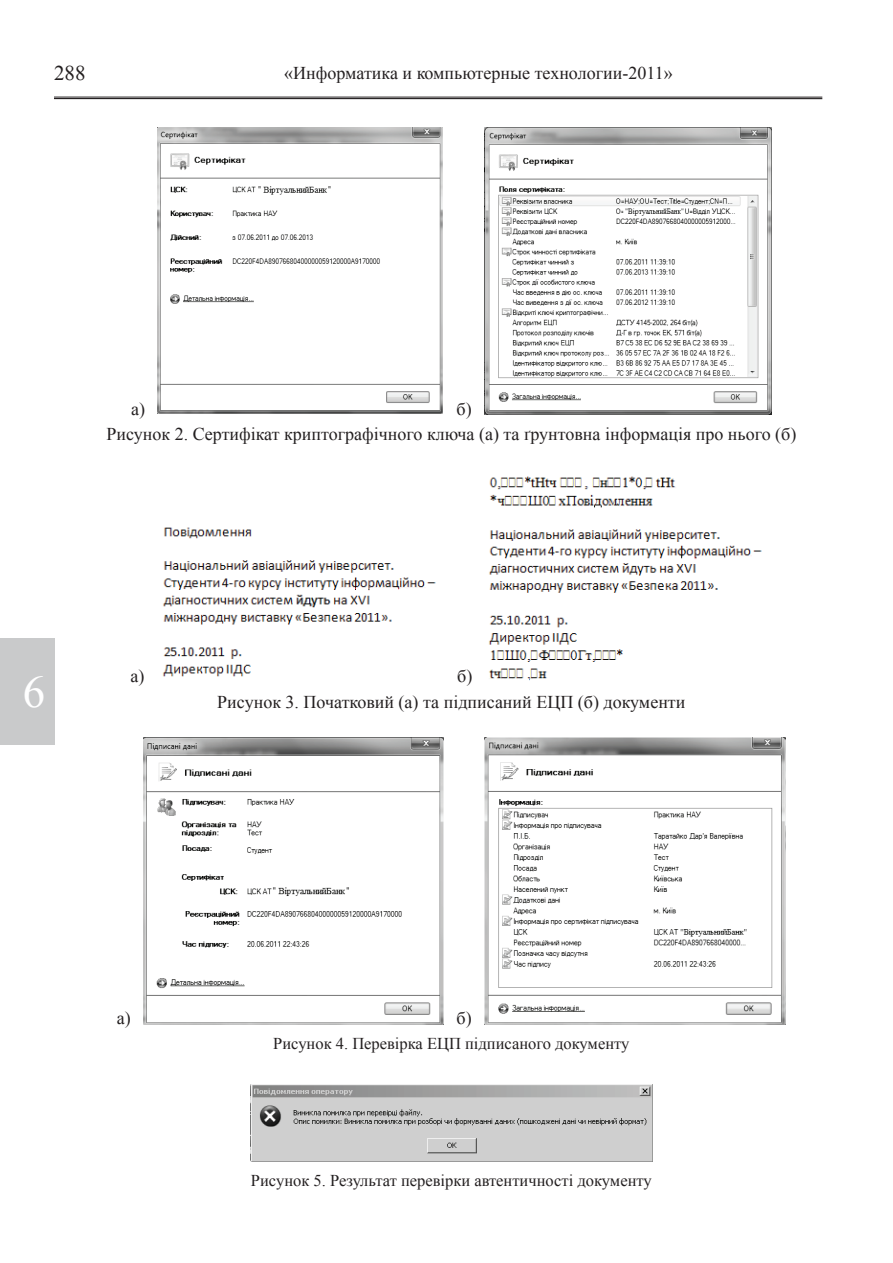
<style>
.page{position:relative;width:893px;height:1263px;background:#fff}
.page>*{position:absolute;margin:0;border:0;box-sizing:border-box;transform-origin:0 0}
.t1{font:45px "Times New Roman";color:#fff}
.t2{font:21px "Times New Roman";color:#231f20}
.t3{font:18px "Times New Roman";color:#231f20}
.t4{font:16.5px "Times New Roman";color:#231f20}
</style>
<div class="page">
<hr style="left:54px;top:97px;width:768px;height:1px;background:#231f20">
<hr style="left:54px;top:98px;width:768px;height:1px;background:#231f20">
<div style="left:0;top:638px;width:55px;height:106px;background:#c9cacb"></div>
<img style="left:162px;top:527px;width:274px;height:150px">
<img style="left:488px;top:476px;width:274px;height:205px">
<img style="left:158px;top:128px;width:285px;height:286px">
<img style="left:484px;top:128px;width:287px;height:287px">
<img style="left:144px;top:737px;width:299px;height:287px">
<img style="left:484px;top:737px;width:302px;height:287px">
<img style="left:250px;top:1084px;width:402px;height:78px">
<p class="t2" style="left:54px;top:59px;width:33px">288</p>
<p class="t3" style="left:284px;top:61px;width:390px">«Информатика и компьютерные технологии-2011»</p>
<p class="t3" style="left:131px;top:396px;width:15px">а)</p>
<p class="t3" style="left:457px;top:396px;width:17px">б)</p>
<p class="t3" style="left:106px;top:422px;width:691px">Рисунок 2. Сертифікат криптографічного ключа (а) та ґрунтовна інформація про нього (б)</p>
<h1 class="t1" style="left:23px;top:661px;width:24px">6</h1>
<p class="t3" style="left:131px;top:664px;width:15px">а)</p>
<p class="t3" style="left:457px;top:664px;width:17px">б)</p>
<p class="t3" style="left:217px;top:689px;width:470px">Рисунок 3. Початковий (а) та підписаний ЕЦП (б) документи</p>
<p class="t3" style="left:117px;top:1006px;width:15px">а)</p>
<p class="t3" style="left:457px;top:1006px;width:17px">б)</p>
<p class="t4" style="left:273px;top:1032px;width:358px">Рисунок 4. Перевірка ЕЦП підписаного документу</p>
<p class="t4" style="left:251px;top:1169px;width:402px">Рисунок 5. Результат перевірки автентичності документу</p>
</div>
